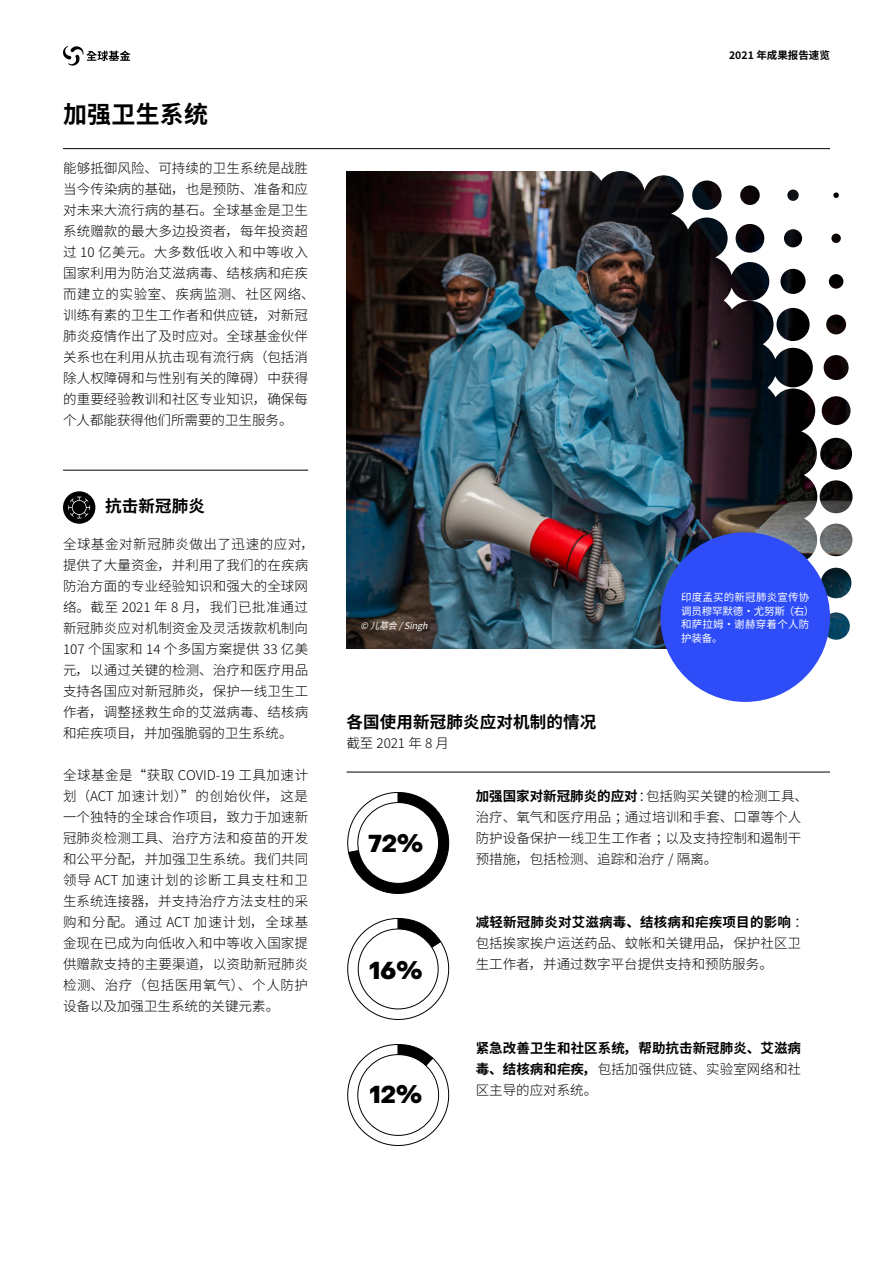
<style>
.page{position:relative;width:893px;height:1263px;background:#fff}
.page>*{position:absolute;margin:0;border:0;box-sizing:border-box;transform-origin:0 0}
.t1{font:800 24px "PP Object Sans";color:#000}
.t2{font:700 24px "Noto Sans SC";letter-spacing:.01em;color:#000}
.t3{font:700 16.5px "Noto Sans SC";letter-spacing:.01em;color:#000}
.t4{font:300 13.5px/21px "Noto Sans SC";letter-spacing:.01em;color:#000}
.t5{font:700 13.5px/21px "Noto Sans SC";letter-spacing:.005em;color:#000;text-align:justify}
.t6{font:10.5px/13.5px "Noto Sans SC";letter-spacing:.02em;color:#fff}
.t7{font:700 10.5px "Noto Sans SC";color:#000}
.t8{font:italic 9px "Noto Sans SC";color:#fff}
.s1{font-weight:700}
.s2{font-weight:300}
</style>
<div class="page">
<img style="left:346px;top:171px;width:108px;height:477px">
<img style="left:454px;top:149px;width:399px;height:518px">
<hr style="left:346px;top:772px;width:484px;height:1px;background:#000">
<hr style="left:63px;top:148px;width:767px;height:1px;background:#000">
<div style="left:63px;top:491px;width:32px;height:33px;background:#000;border-radius:50%"></div>
<svg style="left:68px;top:497px;width:22px;height:21px"></svg>
<hr style="left:63px;top:470px;width:245px;height:1px;background:#000">
<div style="left:660px;top:532px;width:170px;height:170px;background:#2e4df9;border-radius:50%"></div>
<svg style="left:63px;top:46px;width:67px;height:20px"></svg>
<svg style="left:347px;top:792px;width:102px;height:102px"></svg>
<div style="left:358px;top:802px;width:81px;height:81px;background:#fff;border-radius:50%"></div>
<div style="left:357px;top:802px;width:82px;height:82px;border:1px solid #000;border-radius:50%"></div>
<svg style="left:347px;top:918px;width:103px;height:102px"></svg>
<div style="left:358px;top:929px;width:80px;height:80px;background:#fff;border-radius:50%"></div>
<div style="left:358px;top:929px;width:81px;height:80px;border:1px solid #000;border-radius:50%"></div>
<svg style="left:347px;top:1044px;width:103px;height:102px"></svg>
<div style="left:358px;top:1054px;width:81px;height:81px;background:#fff;border-radius:50%"></div>
<div style="left:357px;top:1054px;width:82px;height:82px;border:1px solid #000;border-radius:50%"></div>
<h1 class="t2" style="left:63px;top:101px;width:147px">加强卫生系统</h1>
<p class="t4" style="left:63px;top:158px;width:253px">能够抵御风险、可持续的卫生系统是战胜当今传染病的基础，也是预防、准备和应对未来大流行病的基石。全球基金是卫生系统赠款的最大多边投资者，每年投资超过 10 亿美元。大多数低收入和中等收入国家利用为防治艾滋病毒、结核病和疟疾而建立的实验室、疾病监测、社区网络、训练有素的卫生工作者和供应链，对新冠肺炎疫情作出了及时应对。全球基金伙伴关系也在利用从抗击现有流行病（包括消除人权障碍和与性别有关的障碍）中获得的重要经验教训和社区专业知识，确保每个人都能获得他们所需要的卫生服务。</p>
<p class="t3" style="left:105px;top:496px;width:101px">抗击新冠肺炎</p>
<p class="t4" style="left:63px;top:533px;width:252px">全球基金对新冠肺炎做出了迅速的应对，提供了大量资金，并利用了我们的在疾病防治方面的专业经验知识和强大的全球网络。截至 2021 年 8 月，我们已批准通过新冠肺炎应对机制资金及灵活拨款机制向<br>107 个国家和 14 个多国方案提供 33 亿美元，以通过关键的检测、治疗和医疗用品支持各国应对新冠肺炎，保护一线卫生工作者，调整拯救生命的艾滋病毒、结核病和疟疾项目，并加强脆弱的卫生系统。</p>
<p class="t4" style="left:63px;top:764px;width:247px;text-align:justify">全球基金是“获取 COVID-19 工具加速计划（ACT 加速计划）”的创始伙伴，这是一个独特的全球合作项目，致力于加速新冠肺炎检测工具、治疗方法和疫苗的开发和公平分配，并加强卫生系统。我们共同领导 ACT 加速计划的诊断工具支柱和卫生系统连接器，并支持治疗方法支柱的采购和分配。通过 ACT 加速计划，全球基金现在已成为向低收入和中等收入国家提供赠款支持的主要渠道，以资助新冠肺炎检测、治疗（包括医用氧气）、个人防护设备以及加强卫生系统的关键元素。</p>
<p class="t7" style="left:729px;top:49px;width:102px">2021 年成果报告速览</p>
<p class="t8" style="left:360px;top:620px;width:74px">© 儿基会/Singh</p>
<p class="t3" style="left:346px;top:713px;width:251px">各国使用新冠肺炎应对机制的情况</p>
<p class="t4" style="left:346px;top:733px;width:104px">截至 2021 年 8 月</p>
<p class="t6" style="left:681px;top:591px;width:135px">印度孟买的新冠肺炎宣传协调员穆罕默德·尤努斯（右）和萨拉姆·谢赫穿着个人防护装备。</p>
<h1 class="t1" style="left:369px;top:829px;width:56px">72%</h1>
<h1 class="t1" style="left:369px;top:956px;width:55px">16%</h1>
<h1 class="t1" style="left:370px;top:1080px;width:54px">12%</h1>
<p class="t4" style="left:476px;top:786px;width:334px"><span class="s1">加强国家对新冠肺炎的应对</span>：包括购买关键的检测工具、治疗、氧气和医疗用品；通过培训和手套、口罩等个人防护设备保护一线卫生工作者；以及支持控制和遏制干预措施，包括检测、追踪和治疗 / 隔离。</p>
<p class="t4" style="left:476px;top:912px;width:334px"><span class="s1">减轻新冠肺炎对艾滋病毒、结核病和疟疾项目的影响</span>：包括挨家挨户运送药品、蚊帐和关键用品，保护社区卫生工作者，并通过数字平台提供支持和预防服务。</p>
<p class="t5" style="left:476px;top:1038px;width:327px">紧急改善卫生和社区系统，帮助抗击新冠肺炎、艾滋病毒、结核病和疟疾，<span class="s2">包括加强供应链、实验室网络和社区主导的应对系统。</span></p>
</div>
